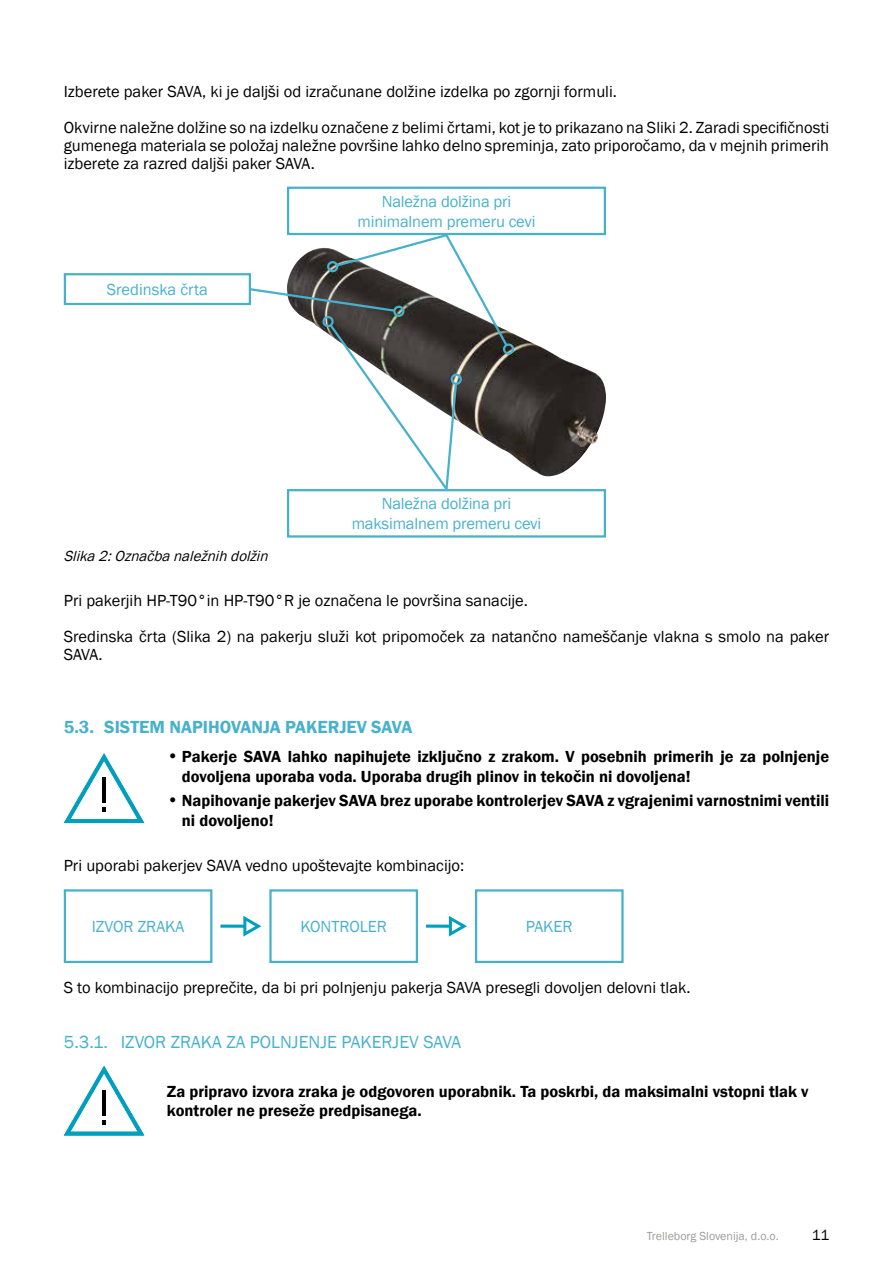
<style>
.page{position:relative;width:893px;height:1263px;background:#fff}
.page>*{position:absolute;margin:0;border:0;box-sizing:border-box;transform-origin:0 0}
.t1{font:18px "Franklin Gothic";letter-spacing:-.02em;color:#47b1cc}
.t2{font:600 18px "Franklin Gothic";color:#47b1cc}
.t3{font:16.5px/36px "Franklin Gothic";color:#000}
.t4{font:600 16.5px/19.8px "Franklin Gothic";color:#000}
.t5{font:16.5px/19.8px "Franklin Gothic";letter-spacing:-.01em;color:#47b1cc;text-align:center}
.t6{font:italic 15px "Franklin Gothic";color:#000}
.t7{font:15px "Franklin Gothic";color:#000}
.t8{font:12px "Franklin Gothic";color:#9d9d9c}
.s1{font-size:18px}
</style>
<div class="page">
<svg style="left:64px;top:753px;width:80px;height:70px"></svg>
<svg style="left:64px;top:1066px;width:80px;height:69px"></svg>
<img style="left:509px;top:331px;width:97px;height:145px">
<div style="left:503px;top:343px;width:11px;height:12px;border:2px solid #47b1cc;border-radius:50%"></div>
<div style="left:64px;top:273px;width:187px;height:32px;border:2px solid #47b1cc"></div>
<div style="left:287px;top:187px;width:319px;height:48px;border:2px solid #47b1cc"></div>
<div style="left:287px;top:489px;width:319px;height:49px;border:2px solid #47b1cc"></div>
<svg style="left:247px;top:232px;width:262px;height:260px"></svg>
<div style="left:393px;top:306px;width:11px;height:11px;border:2px solid #47b1cc;border-radius:50%"></div>
<div style="left:64px;top:889px;width:148px;height:74px;border:2px solid #47b1cc"></div>
<div style="left:269px;top:889px;width:149px;height:74px;border:2px solid #47b1cc"></div>
<div style="left:475px;top:889px;width:149px;height:74px;border:2px solid #47b1cc"></div>
<svg style="left:220px;top:916px;width:41px;height:20px"></svg>
<svg style="left:426px;top:916px;width:41px;height:20px"></svg>
<p class="t3" style="left:64px;top:73px;width:767px">Izberete paker SAVA, ki je daljši od izračunane dolžine izdelka po zgornji formuli.<br>Okvirne naležne dolžine so na izdelku označene z belimi črtami, kot je to prikazano na Sliki 2. Zaradi specifičnosti</p>
<p class="t3" style="left:64px;top:136px;width:767px;line-height:18px">gumenega materiala se položaj naležne površine lahko delno spreminja, zato priporočamo, da v mejnih primerih izberete za razred daljši paker SAVA.</p>
<p class="t5" style="left:107px;top:280px;width:103px">Sredinska črta</p>
<p class="t6" style="left:64px;top:546px;width:210px">Slika 2: Označba naležnih dolžin</p>
<p class="t5" style="left:358px;top:192px;width:179px">Naležna dolžina pri minimalnem premeru cevi</p>
<p class="t5" style="left:352px;top:494px;width:191px">Naležna dolžina pri maksimalnem premeru cevi</p>
<p class="t3" style="left:64px;top:583px;width:767px">Pri pakerjih HP-T90°in HP-T90°R je označena le površina sanacije.<br>Sredinska črta (Slika 2) na pakerju služi kot pripomoček za natančno nameščanje vlakna s smolo na paker</p>
<p class="t3" style="left:64px;top:637px;width:40px">SAVA.</p>
<p class="t2" style="left:64px;top:715px;width:350px">5.3. SISTEM NAPIHOVANJA PAKERJEV SAVA</p>
<p class="t4" style="left:182px;top:747px;width:649px;text-indent:-15px"><span class="s1">•</span> Pakerje SAVA lahko napihujete izključno z zrakom. V posebnih primerih je za polnjenje dovoljena uporaba voda. Uporaba drugih plinov in tekočin ni dovoljena!</p>
<p class="t4" style="left:182px;top:791px;width:649px;text-indent:-15px"><span class="s1">•</span> Napihovanje pakerjev SAVA brez uporabe kontrolerjev SAVA z vgrajenimi varnostnimi ventili ni dovoljeno!</p>
<p class="t3" style="left:64px;top:848px;width:402px">Pri uporabi pakerjev SAVA vedno upoštevajte kombinacijo:</p>
<p class="t5" style="left:92px;top:917px;width:94px">IZVOR ZRAKA</p>
<p class="t5" style="left:300px;top:917px;width:88px">KONTROLER</p>
<p class="t5" style="left:526px;top:917px;width:48px">PAKER</p>
<p class="t3" style="left:64px;top:969px;width:628px">S to kombinacijo preprečite, da bi pri polnjenju pakerja SAVA presegli dovoljen delovni tlak.</p>
<p class="t1" style="left:64px;top:1030px;width:72px">5.3.1. Izvorzrakazapolnjenjepakerjev</p>
<p class="t1" style="left:423px;top:1030px;width:39px">SAVA</p>
<p class="t4" style="left:167px;top:1081px;width:643px">Za pripravo izvora zraka je odgovoren uporabnik. Ta poskrbi, da maksimalni vstopni tlak v kontroler ne preseže predpisanega.</p>
<p class="t8" style="left:647px;top:1229px;width:133px">Trelleborg Slovenija, d.o.o.</p>
<p class="t7" style="left:812px;top:1226px;width:19px">11</p>
</div>
